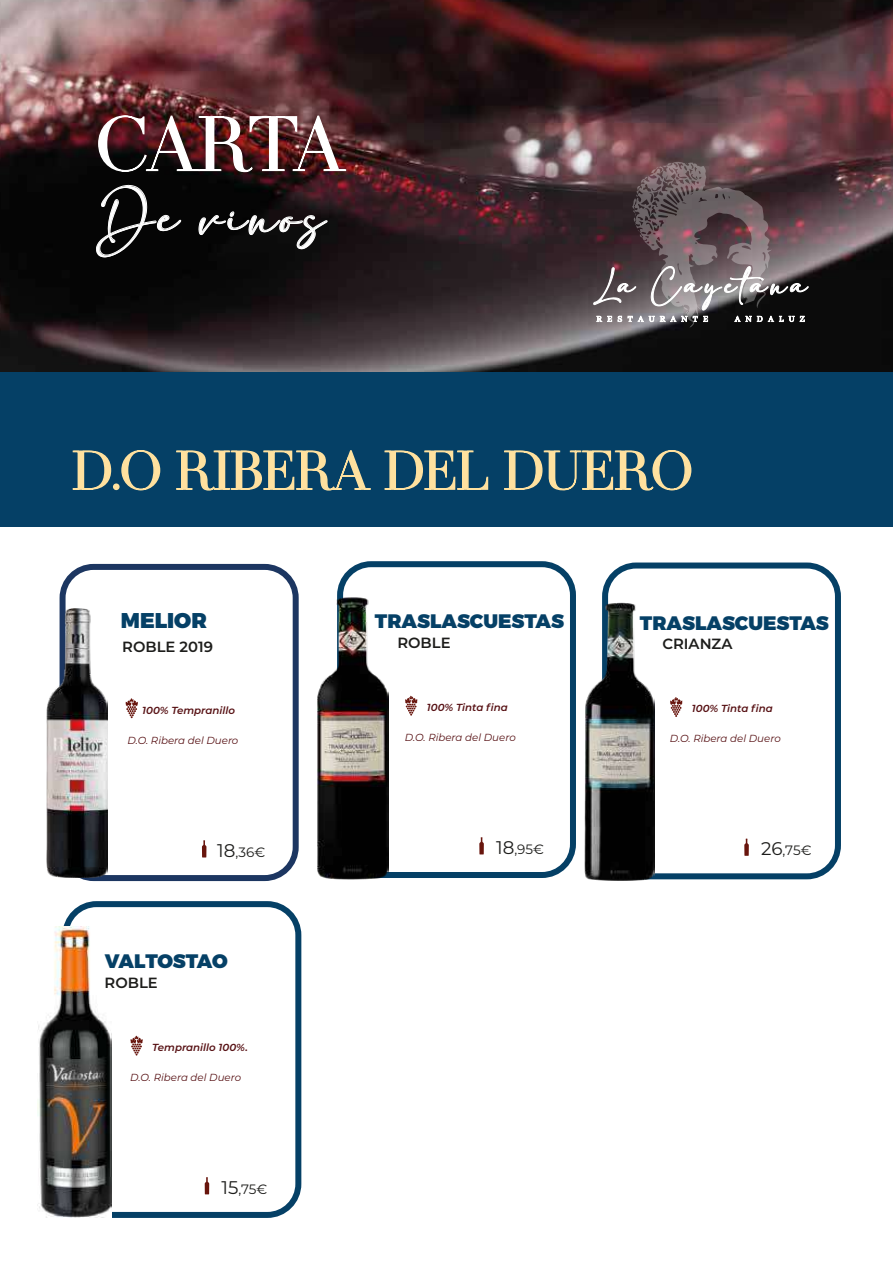
<style>
.page{position:relative;width:893px;height:1263px;background:#fff}
.page>*{position:absolute;margin:0;border:0;box-sizing:border-box;transform-origin:0 0}
.t1{font:76.35px "MADESAONARA";letter-spacing:-.02em;color:#fff}
.t2{font:54px "MADESAONARA";color:#ffe19f}
.t3{font:38.25px "adelia";letter-spacing:.1em;color:#fff}
.t4{font:900 21.3px "Montserrat";color:#054066}
.t5{font:900 19.5px "Montserrat";color:#054066}
.t6{font:600 14.85px "Montserrat";color:#1d1d1b}
.t7{font:600 14.7px "Montserrat";color:#1d1d1b}
.t8{font:13.5px "Montserrat";letter-spacing:-.01em;color:#1d1d1b}
.t9{font:italic 10.2px "Montserrat";color:#571114}
.t10{font:italic 600 10.2px "Montserrat";color:#571114}
.s1{font-size:18.3px}
</style>
<div class="page">
<img style="left:0;top:0;width:893px;height:373px">
<div style="left:60px;top:564px;width:239px;height:317px;border:6px solid #1c3661;border-radius:31px"></div>
<svg style="left:202px;top:840px;width:4px;height:17px"></svg>
<svg style="left:125px;top:698px;width:13px;height:20px"></svg>
<img style="left:46px;top:609px;width:62px;height:269px">
<div style="left:0;top:373px;width:893px;height:154px;background:#054066"></div>
<svg style="left:72px;top:450px;width:40px;height:40px"></svg>
<div style="left:113px;top:483px;width:7px;height:7px;border:2px solid #ffe19f;border-radius:50%"></div>
<svg style="left:121px;top:450px;width:40px;height:41px"></svg>
<svg style="left:176px;top:450px;width:195px;height:41px"></svg>
<svg style="left:384px;top:450px;width:105px;height:40px"></svg>
<svg style="left:504px;top:450px;width:188px;height:41px"></svg>
<img style="left:97px;top:115px;width:250px;height:58px">
<svg style="left:95px;top:185px;width:86px;height:73px;background:#1c1c1c"></svg>
<svg style="left:198px;top:211px;width:130px;height:39px;background:#282627"></svg>
<svg style="left:593px;top:162px;width:216px;height:166px;background:#635559"></svg>
<div style="left:337px;top:561px;width:239px;height:317px;border:6px solid #054066;border-radius:31px"></div>
<svg style="left:479px;top:837px;width:5px;height:17px"></svg>
<svg style="left:405px;top:695px;width:13px;height:21px"></svg>
<div style="left:602px;top:562px;width:239px;height:317px;border:6px solid #054066;border-radius:31px"></div>
<svg style="left:744px;top:839px;width:5px;height:17px"></svg>
<svg style="left:670px;top:697px;width:12px;height:20px"></svg>
<img style="left:584px;top:603px;width:71px;height:277px">
<img style="left:317px;top:597px;width:71px;height:282px">
<div style="left:62px;top:901px;width:239px;height:317px;border:6px solid #054066;border-radius:31px"></div>
<svg style="left:205px;top:1177px;width:4px;height:17px"></svg>
<svg style="left:130px;top:1035px;width:13px;height:20px"></svg>
<img style="left:38px;top:926px;width:74px;height:291px">
<h1 class="t1" style="left:97px;top:100px;width:250px">CARTA</h1>
<h3 class="t3" style="left:97px;top:197px;width:230px">De vinos</h3>
<h2 class="t2" style="left:72px;top:439px;width:621px">D.O RIBERA DEL DUERO</h2>
<h3 class="t4" style="left:121px;top:607px;width:88px">MELIOR</h3>
<h3 class="t6" style="left:122px;top:636px;width:92px">ROBLE 2019</h3>
<p class="t10" style="left:142px;top:703px;width:94px">100% Tempranillo</p>
<p class="t9" style="left:127px;top:733px;width:112px">D.O. Ribera del Duero</p>
<h3 class="t8" style="left:217px;top:843px;width:50px"><span class="s1">18</span>,36€</h3>
<h3 class="t5" style="left:105px;top:949px;width:124px">VALTOSTAO</h3>
<h3 class="t7" style="left:105px;top:972px;width:55px">ROBLE</h3>
<p class="t10" style="left:152px;top:1040px;width:97px">Tempranillo 100%.</p>
<p class="t9" style="left:130px;top:1070px;width:112px">D.O. Ribera del Duero</p>
<h3 class="t8" style="left:222px;top:1180px;width:47px"><span class="s1">15</span>,75€</h3>
<h3 class="t5" style="left:375px;top:609px;width:191px">TRASLASCUESTAS</h3>
<h3 class="t5" style="left:640px;top:611px;width:191px">TRASLASCUESTAS</h3>
<h3 class="t7" style="left:397px;top:632px;width:55px">ROBLE</h3>
<h3 class="t7" style="left:662px;top:634px;width:72px">CRIANZA</h3>
<p class="t10" style="left:427px;top:700px;width:82px">100% Tinta fina</p>
<p class="t10" style="left:692px;top:701px;width:82px">100% Tinta fina</p>
<p class="t9" style="left:405px;top:730px;width:112px">D.O. Ribera del Duero</p>
<p class="t9" style="left:670px;top:732px;width:112px">D.O. Ribera del Duero</p>
<h3 class="t8" style="left:496px;top:840px;width:49px"><span class="s1">18</span>,95€</h3>
<h3 class="t8" style="left:761px;top:841px;width:52px"><span class="s1">26</span>,75€</h3>
</div>
